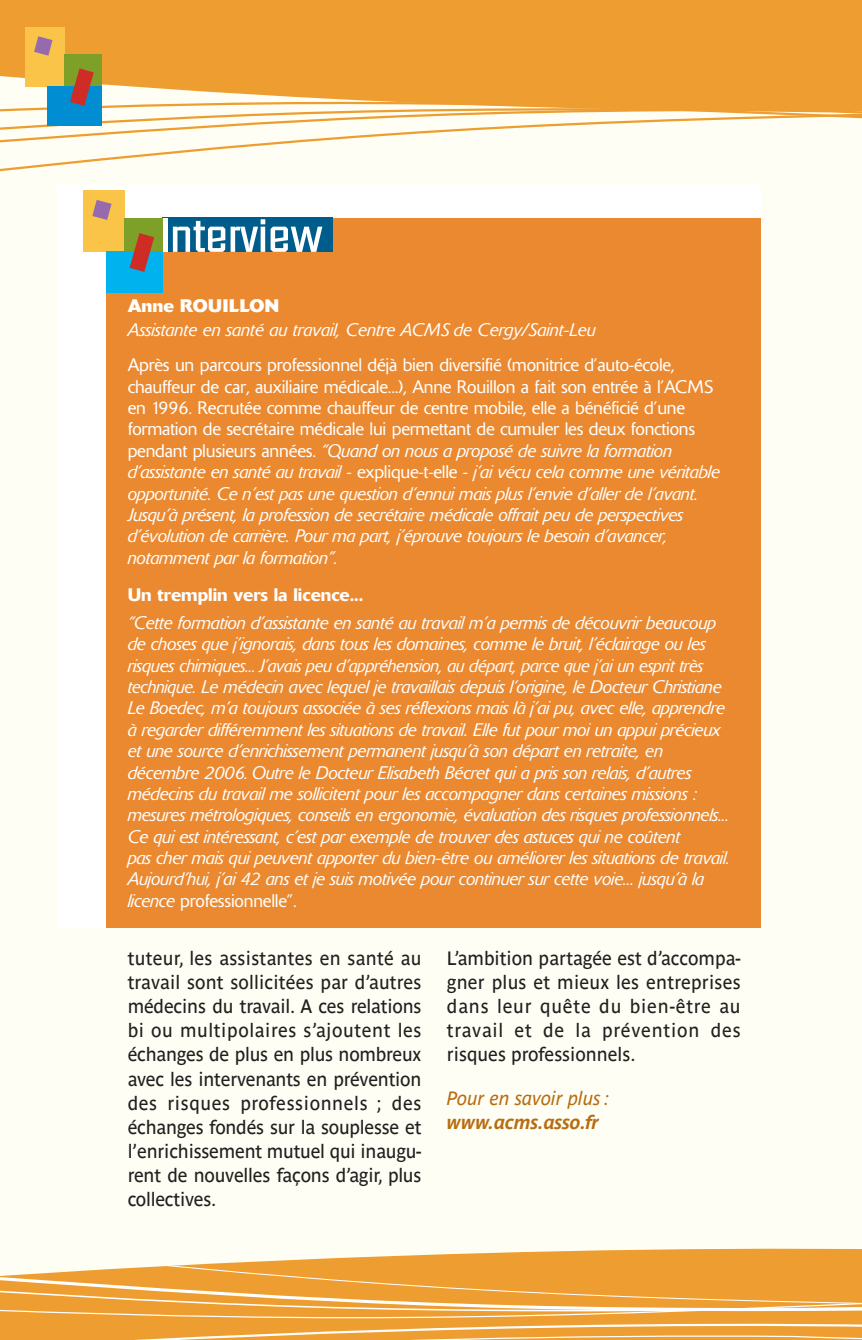
<style>
.page{position:relative;width:862px;height:1340px;background:#fff}
.page>*{position:absolute;margin:0;border:0;box-sizing:border-box;transform-origin:0 0}
.t1{font:19.12px/24.1px "Parisine";letter-spacing:-.01em;color:#231f20;text-align:justify}
.t2{font:italic 19.12px "Parisine";color:#b76d11}
.t3{font:italic 700 19.12px "Parisine";color:#b76d11}
.t4{font:italic 300 18px/21.4px "Delta";letter-spacing:-.01em;color:#fff}
.t5{font:500 18px "Delta";color:#fff}
.t6{font:700 18px "Delta";color:#fff}
.s1{font-style:normal}
</style>
<div class="page">
<div style="left:0;top:2px;width:861px;height:1337px;background:#fffef4"></div>
<div style="left:0;top:0;width:861px;height:75px;background:#ee9e30"></div>
<svg style="left:0;top:150px;width:210px;height:22px"></svg>
<svg style="left:0;top:1248px;width:861px;height:91px"></svg>
<div style="left:25px;top:27px;width:40px;height:59px;background:#fac448"></div>
<svg style="left:0;top:36px;width:861px;height:114px"></svg>
<div style="left:57px;top:185px;width:703px;height:742px;background:#fff"></div>
<div style="left:106px;top:218px;width:654px;height:709px;background:#eb8930"></div>
<div style="left:162px;top:218px;width:171px;height:34px;background:#005d8b"></div>
<hr style="left:163px;top:218px;width:4px;height:34px;background:#fff">
<svg style="left:173px;top:219px;width:149px;height:33px"></svg>
<div style="left:83px;top:191px;width:41px;height:61px;background:#fac448"></div>
<div style="left:124px;top:218px;width:39px;height:34px;background:#7ea029"></div>
<svg style="left:92px;top:200px;width:19px;height:20px"></svg>
<div style="left:106px;top:252px;width:57px;height:41px;background:#00b3ef"></div>
<svg style="left:129px;top:233px;width:25px;height:39px"></svg>
<p class="t6" style="left:128px;top:299px;width:153px">Anne ROUILLON</p>
<p class="t4" style="left:128px;top:320px;width:469px">Assistante en santé au travail, Centre ACMS de Cergy/Saint-Leu</p>
<p class="t4" style="left:128px;top:356px;width:593px"><span class="s1">Après un parcours professionnel déjà bien diversifié (monitrice d’auto-école, chauffeur de car, auxiliaire médicale...), Anne Rouillon a fait son entrée à l’ACMS en 1996. Recrutée comme chauffeur de centre mobile, elle a bénéficié d’une formation de secrétaire médicale lui permettant de cumuler les deux fonctions pendant plusieurs années.</span> “Quand on nous a proposé de suivre la formation d’assistante en santé au travail <span class="s1">- explique-t-elle -</span> j’ai vécu cela comme une véritable opportunité. Ce n’est pas une question d’ennui mais plus l’envie d’aller de l’avant.<br>Jusqu’à présent, la profession de secrétaire médicale offrait peu de perspectives d’évolution de carrière. Pour ma part, j’éprouve toujours le besoin d’avancer, notamment par la formation”.</p>
<p class="t5" style="left:128px;top:588px;width:237px">Un tremplin vers la licence...</p>
<p class="t4" style="left:128px;top:613px;width:603px">“Cette formation d’assistante en santé au travail m’a permis de découvrir beaucoup de choses que j’ignorais, dans tous les domaines, comme le bruit, l’éclairage ou les risques chimiques... J’avais peu d’appréhension, au départ, parce que j’ai un esprit très technique. Le médecin avec lequel je travaillais depuis l’origine, le Docteur Christiane Le Boedec, m’a toujours associée à ses réflexions mais là j’ai pu, avec elle, apprendre à regarder différemment les situations de travail. Elle fut pour moi un appui précieux et une source d’enrichissement permanent jusqu’à son départ en retraite, en décembre 2006. Outre le Docteur Elisabeth Bécret qui a pris son relais, d’autres médecins du travail me sollicitent pour les accompagner dans certaines missions : mesures métrologiques, conseils en ergonomie, évaluation des risques professionnels...<br>Ce qui est intéressant, c’est par exemple de trouver des astuces qui ne coûtent<br>pas cher mais qui peuvent apporter du bien-être ou améliorer les situations de travail.<br>Aujourd’hui, j’ai 42 ans et je suis motivée pour continuer sur cette voie... jusqu’à la licence <span class="s1">professionnelle”.</span></p>
<p class="t1" style="left:128px;top:947px;width:295px">tuteur, les assistantes en santé au travail sont sollicitées par d’autres médecins du travail. A ces relations bi ou multipolaires s’ajoutent les échanges de plus en plus nombreux avec les intervenants en prévention des risques professionnels ; des échanges fondés sur la souplesse et l’enrichissement mutuel qui inaugu&shy;rent de nouvelles façons d’agir, plus collectives.</p>
<p class="t1" style="left:446px;top:947px;width:295px">L’ambition partagée est d’accompa&shy;gner plus et mieux les entreprises dans leur quête du bien-être au travail et de la prévention des risques professionnels.</p>
<p class="t2" style="left:446px;top:1090px;width:164px">Pour en savoir plus :</p>
<p class="t3" style="left:446px;top:1114px;width:154px">www.acms.asso.fr</p>
</div>
